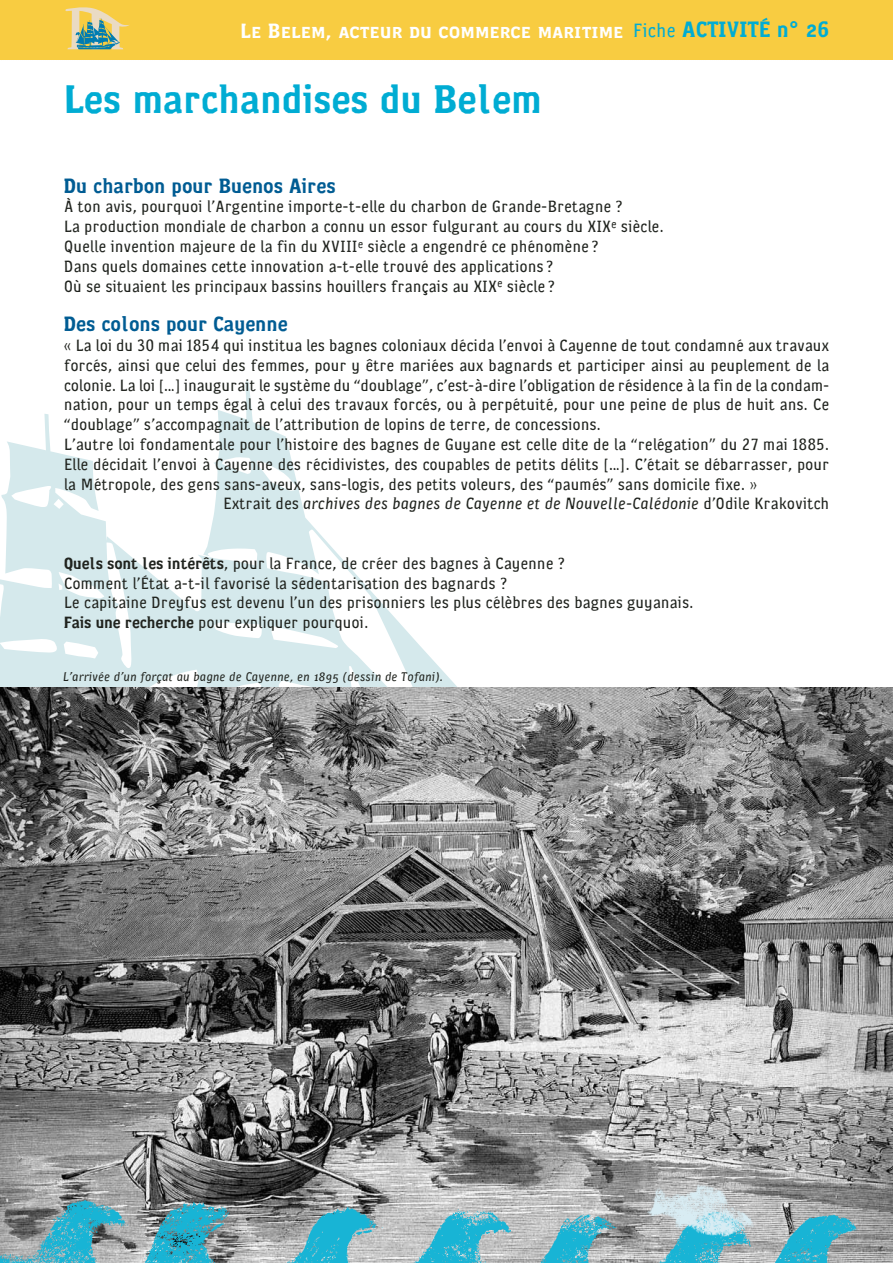
<style>
.page{position:relative;width:893px;height:1263px;background:#fff}
.page>*{position:absolute;margin:0;border:0;box-sizing:border-box;transform-origin:0 0}
.t1{font:700 40.5px "Cornwall";color:#00acd3}
.t2{font:21px "Cornwall Bold Caps";color:#fff}
.t3{font:700 21px "Cornwall";color:#005c93}
.t4{font:300 16.5px/19.8px "Cornwall";letter-spacing:-.005em;color:#20231e}
.t5{font:italic 300 16.5px "Cornwall";letter-spacing:-.005em;color:#20231e}
.t6{font:italic 300 12.75px "Cornwall";color:#20231e}
.s1{font-family:"Cornwall";font-weight:300;font-size:19.5px;color:#00acd3}
.s2{font-family:"Cornwall";font-weight:700;font-size:22.5px;color:#00acd3}
.s3{font-size:22.5px;color:#00acd3}
.s4{font-style:normal}
.s5{font-weight:700}
</style>
<div class="page">
<svg style="left:0;top:380px;width:576px;height:308px"></svg>
<img style="left:0;top:688px;width:893px;height:479px">
<div style="left:0;top:0;width:893px;height:60px;background:#f8cc41"></div>
<img style="left:0;top:1167px;width:893px;height:96px">
<img style="left:624px;top:1160px;width:154px;height:100px">
<svg style="left:65px;top:7px;width:65px;height:42px"></svg>
<p class="t2" style="left:240px;top:19px;width:590px">Le Belem, acteur du commerce maritime <span class="s1">Fiche</span> <span class="s2">ACTIVITÉ n</span><span class="s3">° 26</span></p>
<h1 class="t1" style="left:64px;top:84px;width:480px">Les marchandises du Belem</h1>
<p class="t3" style="left:64px;top:178px;width:273px">Du charbon pour Buenos Aires</p>
<p class="t4" style="left:64px;top:198px;width:601px">À ton avis, pourquoi l’Argentine importe-t-elle du charbon de Grande-Bretagne ?<br>La production mondiale de charbon a connu un essor fulgurant au cours du XIX<sup>e</sup> siècle.<br>Quelle invention majeure de la fin du XVIII<sup>e</sup> siècle a engendré ce phénomène ?<br>Dans quels domaines cette innovation a-t-elle trouvé des applications ?<br>Où se situaient les principaux bassins houillers français au XIX<sup>e</sup> siècle ?</p>
<p class="t3" style="left:64px;top:316px;width:225px">Des colons pour Cayenne</p>
<p class="t4" style="left:64px;top:337px;width:767px">« La loi du 30 mai 1854 qui institua les bagnes coloniaux décida l’envoi à Cayenne de tout condamné aux travaux</p>
<p class="t4" style="left:64px;top:357px;width:767px">forcés, ainsi que celui des femmes, pour y être mariées aux bagnards et participer ainsi au peuplement de la</p>
<p class="t4" style="left:64px;top:377px;width:767px">colonie. La loi […] inaugurait le système du “doublage”, c’est-à-dire l’obligation de résidence à la fin de la condam-</p>
<p class="t4" style="left:64px;top:396px;width:767px">nation, pour un temps égal à celui des travaux forcés, ou à perpétuité, pour une peine de plus de huit ans. Ce</p>
<p class="t4" style="left:64px;top:416px;width:539px">“doublage” s’accompagnait de l’attribution de lopins de terre, de concessions.</p>
<p class="t4" style="left:64px;top:436px;width:767px">L’autre loi fondamentale pour l’histoire des bagnes de Guyane est celle dite de la “relégation” du 27 mai 1885.</p>
<p class="t4" style="left:64px;top:456px;width:767px">Elle décidait l’envoi à Cayenne des récidivistes, des coupables de petits délits […]. C’était se débarrasser, pour</p>
<p class="t4" style="left:64px;top:476px;width:695px">la Métropole, des gens sans-aveux, sans-logis, des petits voleurs, des “paumés” sans domicile fixe. »</p>
<p class="t5" style="left:223px;top:498px;width:607px"><span class="s4">Extrait des</span> archives des bagnes de Cayenne et de Nouvelle-Calédonie <span class="s4">d’Odile Krakovitch</span></p>
<p class="t4" style="left:64px;top:555px;width:631px"><span class="s5">Quels sont les intérêts</span>, pour la France, de créer des bagnes à Cayenne ?<br>Comment l’État a-t-il favorisé la sédentarisation des bagnards ?<br>Le capitaine Dreyfus est devenu l’un des prisonniers les plus célèbres des bagnes guyanais.<br><span class="s5">Fais une recherche</span> pour expliquer pourquoi.</p>
<p class="t6" style="left:63px;top:673px;width:382px">L’arrivée d’un forçat au bagne de Cayenne, en 1895 (dessin de Tofani).</p>
</div>
